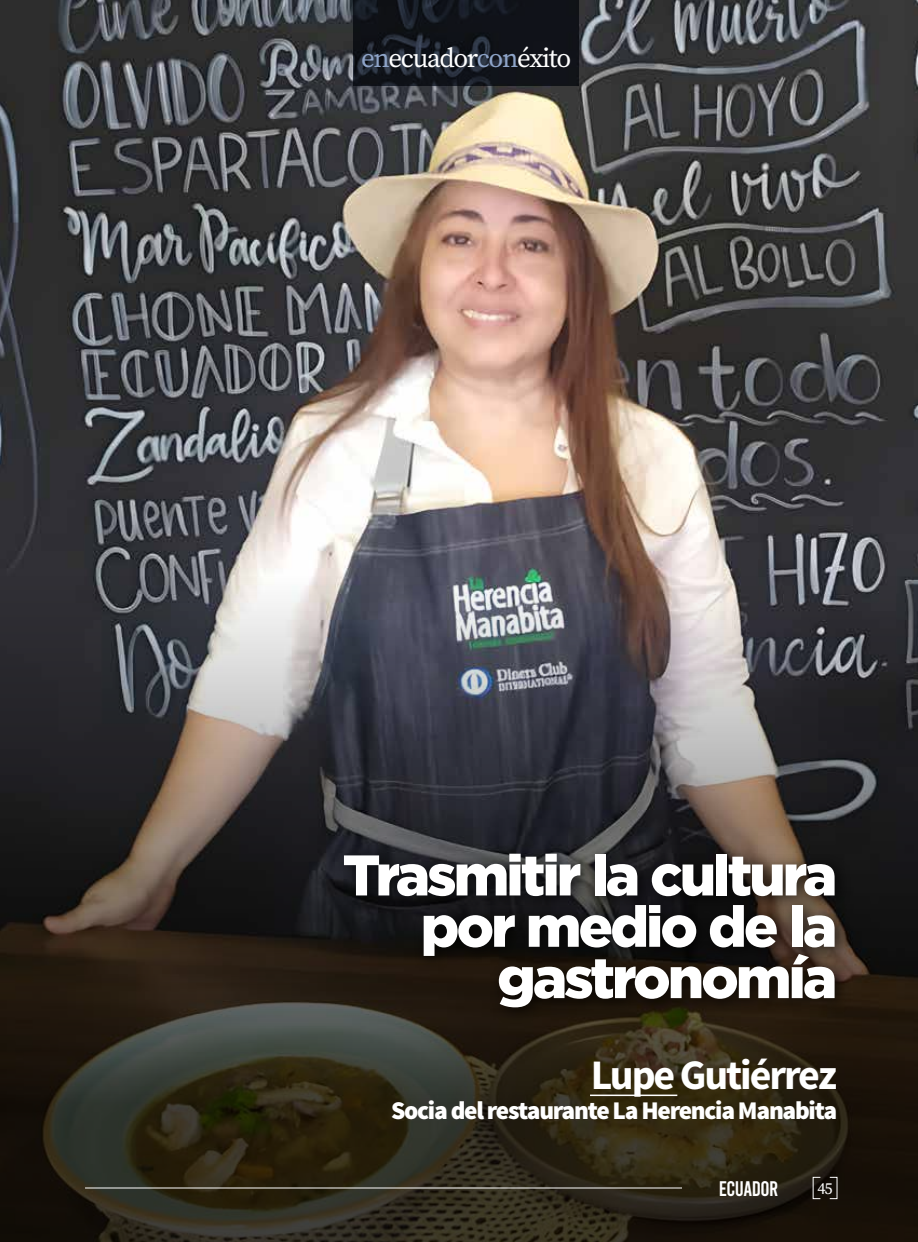
<style>
.page{position:relative;width:918px;height:1242px;background:#fff}
.page>*{position:absolute;margin:0;border:0;box-sizing:border-box;transform-origin:0 0}
.t1{font:900 57.15px/51.3px "Gotham";letter-spacing:-.05em;color:#fff;text-align:right}
.t2{font:700 42px "Source Sans Pro";letter-spacing:-.05em;color:#fff}
.t3{font:27px "Source Serif Pro";letter-spacing:-.05em;color:#fff}
.t4{font:900 25.5px "Source Sans Pro";letter-spacing:-.05em;color:#fff}
.t5{font:21px "Bebas";letter-spacing:-.025em;color:#fff}
.t6{font:16.5px "Source Serif Pro";color:#fff}
.s1{color:#8ea4c8}
</style>
<div class="page">
<img style="left:0;top:0;width:918px;height:1242px">
<hr style="left:590px;top:1095px;width:87px;height:1px;background:#fff">
<div style="left:334px;top:843px;width:517px;height:181px;background:#000;opacity:.75"></div>
<svg style="left:353px;top:0;width:226px;height:85px;background:#14171f"></svg>
<hr style="left:85px;top:1188px;width:597px;height:1px;background:#fff">
<p class="t3" style="left:361px;top:40px;width:212px"><span class="s1">en</span>ecuador<span class="s1">con</span>éxito</p>
<p class="t1" style="left:343px;top:849px;width:496px">Trasmitir la cultura por medio de la gastronomía</p>
<p class="t2" style="left:591px;top:1048px;width:248px">Lupe Gutiérrez</p>
<p class="t4" style="left:391px;top:1094px;width:448px">Socia del restaurante La Herencia Manabita</p>
<p class="t5" style="left:719px;top:1178px;width:61px">ECUADOR</p>
<p class="t6" style="left:817px;top:1177px;width:17px">45</p>
</div>
